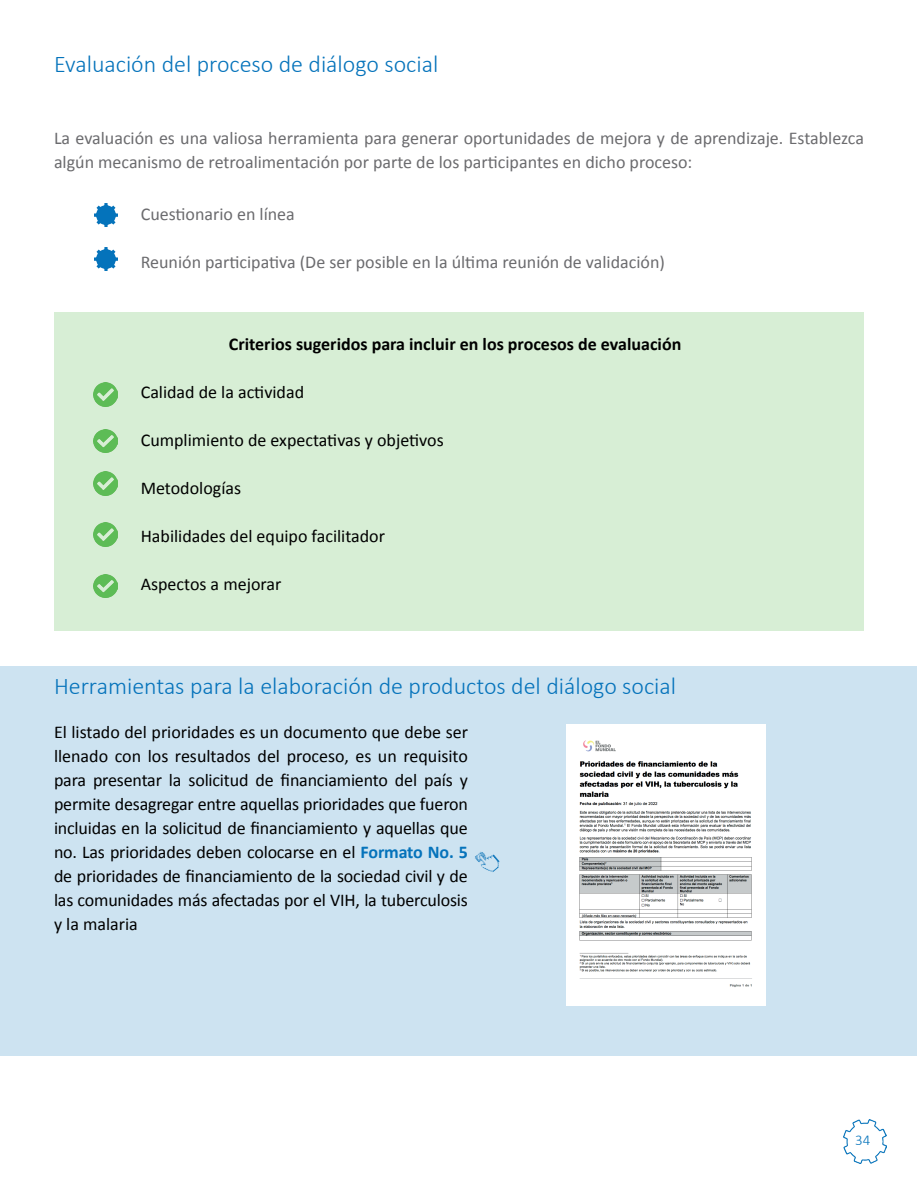
<style>
.page{position:relative;width:918px;height:1188px;background:#fff}
.page>*{position:absolute;margin:0;border:0;box-sizing:border-box;transform-origin:0 0}
.t1{font:300 24px "Calibri";color:#0573bb}
.t2{font:18px/24px "Calibri";color:#000;text-align:justify}
.t3{font:18px/24px "Calibri";color:#6b6b6e}
.t4{font:700 18px "Calibri";color:#000}
.t5{font:300 15px "Calibri";color:#0573bb}
.s1{font-weight:700;color:#0573bb}
</style>
<div class="page">
<div style="left:1px;top:666px;width:916px;height:390px;background:#cde3f1"></div>
<div style="left:54px;top:312px;width:810px;height:319px;background:#d7eed5"></div>
<img style="left:94px;top:383px;width:24px;height:23px">
<img style="left:94px;top:429px;width:24px;height:24px">
<img style="left:94px;top:472px;width:24px;height:23px">
<img style="left:94px;top:523px;width:24px;height:24px">
<img style="left:94px;top:574px;width:24px;height:24px">
<img style="left:94px;top:203px;width:24px;height:24px">
<img style="left:94px;top:247px;width:24px;height:24px">
<img style="left:475px;top:851px;width:25px;height:21px">
<img style="left:843px;top:1120px;width:44px;height:44px">
<img style="left:567px;top:725px;width:198px;height:280px">
<h1 class="t1" style="left:54px;top:49px;width:386px">Evaluación del proceso de diálogo social</h1>
<p class="t3" style="left:54px;top:126px;width:811px">La evaluación es una valiosa herramienta para generar oportunidades de mejora y de aprendizaje. Establezca algún mecanismo de retroalimentación por parte de los participantes en dicho proceso:</p>
<p class="t3" style="left:141px;top:202px;width:156px">Cuestionario en línea</p>
<p class="t3" style="left:141px;top:250px;width:526px">Reunión participativa (De ser posible en la última reunión de validación)</p>
<p class="t4" style="left:229px;top:332px;width:454px">Criterios sugeridos para incluir en los procesos de evaluación</p>
<p class="t2" style="left:141px;top:380px;width:165px">Calidad de la actividad</p>
<p class="t2" style="left:141px;top:428px;width:305px">Cumplimiento de expectativas y objetivos</p>
<p class="t2" style="left:141px;top:476px;width:102px">Metodologías</p>
<p class="t2" style="left:141px;top:524px;width:246px">Habilidades del equipo facilitador</p>
<p class="t2" style="left:141px;top:572px;width:142px">Aspectos a mejorar</p>
<h1 class="t1" style="left:54px;top:671px;width:624px">Herramientas para la elaboración de productos del diálogo social</h1>
<p class="t2" style="left:54px;top:721px;width:416px">El listado del prioridades es un documento que debe ser llenado con los resultados del proceso, es un requisito para presentar la solicitud de financiamiento del país y permite desagregar entre aquellas prioridades que fueron incluidas en la solicitud de financiamiento y aquellas que no. Las prioridades deben colocarse en el <span class="s1">Formato No. 5 </span>de prioridades de financiamiento de la sociedad civil y de las comunidades más afectadas por el VIH, la tuberculosis y la malaria</p>
<p class="t5" style="left:855px;top:1131px;width:17px">34</p>
</div>
